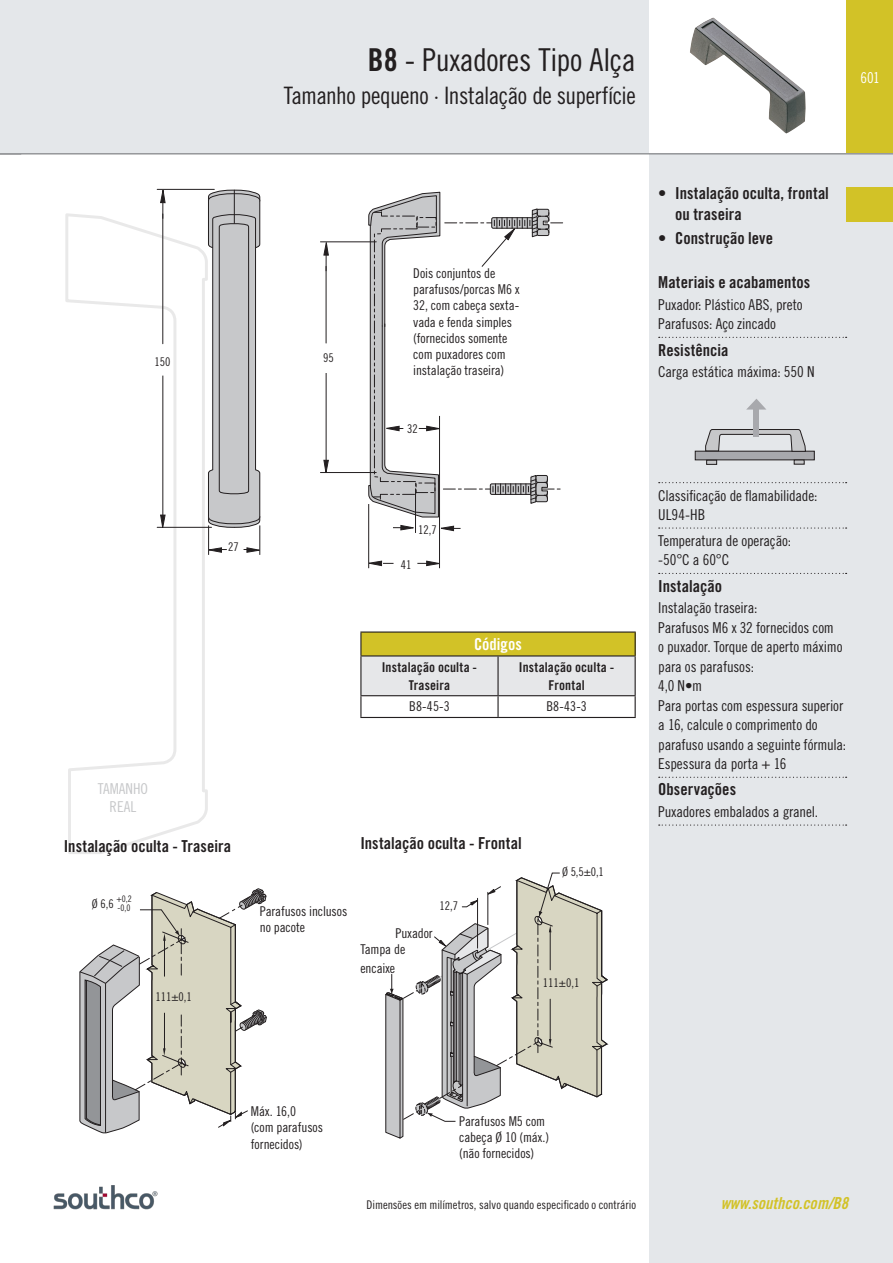
<style>
.page{position:relative;width:893px;height:1263px;background:#fff}
.page>*{position:absolute;margin:0;border:0;box-sizing:border-box;transform-origin:0 0}
.t1{font:31.5px "Trade Gothic LT Std Cn 18";letter-spacing:-.01em;color:#231f20}
.t2{font:24px "Trade Gothic LT Std Cn 18";letter-spacing:-.02em;color:#231f20}
.t3{font:16.5px/21px "Trade Gothic LT Std Bd Cn 20";letter-spacing:.005em;color:#231f20}
.t4{font:16.5px "Trade Gothic LT Std Bd Cn 20 Obl";color:#d2c227}
.t5{font:16.5px "Trade Gothic LT Std Bd Cn 20";color:#fff}
.t6{font:15px/19.5px "Trade Gothic LT Std Cn 18";letter-spacing:-.01em;color:#231f20}
.t7{font:15px/18px "Trade Gothic LT Std Cn 18";color:#c7c8ca;text-align:center}
.t8{font:15px "Trade Gothic LT Std Cn 18";color:#fff}
.t9{font:13.5px/16.2px "Trade Gothic LT Std Cn 18";letter-spacing:-.005em;color:#231f20}
.t10{font:13.5px/18px "Trade Gothic LT Std Bd Cn 20";letter-spacing:.01em;color:#231f20;text-align:center}
.t11{font:12px "Trade Gothic LT Std Cn 18";color:#231f20}
.t12{font:9px/9px "Trade Gothic LT Std Cn 18";color:#231f20}
.s1{font-family:"Trade Gothic LT Std Bd Cn 20"}
</style>
<div class="page">
<div style="left:847px;top:0;width:46px;height:154px;background:#d2c227"></div>
<div style="left:0;top:0;width:649px;height:154px;background:#e4e7ea"></div>
<img style="left:53px;top:1185px;width:105px;height:25px">
<div style="left:649px;top:154px;width:244px;height:1109px;background:#e4e7ea"></div>
<hr style="left:0;top:153px;width:893px;height:1px;background:#787a7d">
<div style="left:847px;top:188px;width:46px;height:34px;background:#d2c227"></div>
<svg style="left:65px;top:213px;width:143px;height:641px"></svg>
<img style="left:690px;top:18px;width:116px;height:115px">
<svg style="left:208px;top:189px;width:53px;height:339px;background:#bfbfc1"></svg>
<hr style="left:157px;top:189px;width:57px;height:1px;background:#231f20">
<hr style="left:157px;top:527px;width:55px;height:1px;background:#231f20">
<hr style="left:162px;top:214px;width:1px;height:130px;background:#231f20">
<svg style="left:160px;top:189px;width:6px;height:30px"></svg>
<svg style="left:160px;top:514px;width:6px;height:14px"></svg>
<hr style="left:162px;top:376px;width:1px;height:140px;background:#231f20">
<hr style="left:326px;top:266px;width:1px;height:77px;background:#231f20">
<svg style="left:323px;top:242px;width:6px;height:29px"></svg>
<svg style="left:323px;top:459px;width:6px;height:13px"></svg>
<hr style="left:326px;top:373px;width:1px;height:89px;background:#231f20">
<hr style="left:208px;top:525px;width:1px;height:30px;background:#231f20">
<hr style="left:259px;top:525px;width:1px;height:30px;background:#231f20">
<hr style="left:368px;top:504px;width:1px;height:64px;background:#231f20">
<hr style="left:439px;top:416px;width:1px;height:152px;background:#231f20">
<svg style="left:368px;top:560px;width:26px;height:6px"></svg>
<svg style="left:417px;top:560px;width:22px;height:6px"></svg>
<svg style="left:208px;top:547px;width:19px;height:6px"></svg>
<svg style="left:244px;top:547px;width:16px;height:6px"></svg>
<hr style="left:320px;top:241px;width:56px;height:1px;background:#231f20">
<hr style="left:320px;top:472px;width:56px;height:1px;background:#231f20">
<svg style="left:368px;top:191px;width:195px;height:327px"></svg>
<hr style="left:415px;top:489px;width:1px;height:44px;background:#231f20">
<svg style="left:440px;top:525px;width:21px;height:7px"></svg>
<svg style="left:393px;top:524px;width:21px;height:7px"></svg>
<svg style="left:79px;top:888px;width:188px;height:246px"></svg>
<svg style="left:385px;top:872px;width:224px;height:267px"></svg>
<div style="left:695px;top:451px;width:119px;height:9px;background:#a8a9ad"></div>
<div style="left:695px;top:451px;width:120px;height:9px;border:1px solid #231f20"></div>
<hr style="left:707px;top:460px;width:10px;height:4px;background:#c7c8ca">
<div style="left:706px;top:460px;width:11px;height:5px;border:1px solid #231f20"></div>
<svg style="left:705px;top:399px;width:101px;height:53px"></svg>
<svg style="left:659px;top:337px;width:188px;height:1px"></svg>
<svg style="left:659px;top:482px;width:188px;height:1px"></svg>
<svg style="left:659px;top:527px;width:188px;height:2px"></svg>
<svg style="left:659px;top:573px;width:188px;height:1px"></svg>
<svg style="left:659px;top:777px;width:188px;height:1px"></svg>
<svg style="left:659px;top:824px;width:188px;height:2px"></svg>
<hr style="left:360px;top:631px;width:138px;height:2px;background:#231f20">
<hr style="left:498px;top:631px;width:138px;height:2px;background:#231f20">
<svg style="left:360px;top:633px;width:276px;height:84px"></svg>
<hr style="left:360px;top:717px;width:138px;height:1px;background:#231f20">
<hr style="left:498px;top:717px;width:138px;height:1px;background:#231f20">
<p class="t1" style="left:368px;top:41px;width:269px"><span class="s1">B8</span> - Puxadores Tipo Alça</p>
<p class="t2" style="left:284px;top:82px;width:354px">Tamanho pequeno · Instalação de superfície</p>
<p class="t8" style="left:860px;top:68px;width:21px">601</p>
<p class="t11" style="left:155px;top:354px;width:17px">150</p>
<p class="t11" style="left:228px;top:540px;width:12px">27</p>
<p class="t7" style="left:98px;top:780px;width:52px">TAMANHO<br>REAL</p>
<p class="t11" style="left:323px;top:350px;width:12px">95</p>
<p class="t9" style="left:413px;top:265px;width:108px">Dois conjuntos de parafusos/porcas M6 x<br>32, com cabeça sexta&shy;vada e fenda simples (fornecidos somente com puxadores com instalação traseira)</p>
<p class="t11" style="left:407px;top:421px;width:12px">32</p>
<p class="t11" style="left:418px;top:523px;width:20px">12,7</p>
<p class="t11" style="left:401px;top:557px;width:12px">41</p>
<p class="t5" style="left:474px;top:634px;width:49px">Códigos</p>
<p class="t10" style="left:382px;top:658px;width:97px">Instalação oculta -<br>Traseira</p>
<p class="t10" style="left:519px;top:658px;width:97px">Instalação oculta -<br>Frontal</p>
<p class="t9" style="left:409px;top:698px;width:42px">B8-45-3</p>
<p class="t9" style="left:546px;top:698px;width:42px">B8-43-3</p>
<p class="t3" style="left:64px;top:836px;width:169px">Instalação oculta - Traseira</p>
<p class="t3" style="left:360px;top:832px;width:163px">Instalação oculta - Frontal</p>
<p class="t12" style="left:116px;top:894px;width:17px">+0,2 -0,0</p>
<p class="t12" style="left:123px;top:896px;width:17px">+0,2 -0,0</p>
<p class="t11" style="left:92px;top:896px;width:23px">Ø 6,6</p>
<p class="t11" style="left:433px;top:897px;width:20px">12,7</p>
<p class="t11" style="left:98px;top:898px;width:23px">Ø 6,6</p>
<p class="t11" style="left:439px;top:899px;width:20px">12,7</p>
<p class="t9" style="left:260px;top:903px;width:89px">Parafusos inclusos no pacote</p>
<p class="t9" style="left:395px;top:925px;width:39px">Puxador</p>
<p class="t11" style="left:155px;top:989px;width:38px">111±0,1</p>
<p class="t11" style="left:162px;top:991px;width:38px">111±0,1</p>
<p class="t9" style="left:360px;top:941px;width:46px">Tampa de</p>
<p class="t9" style="left:360px;top:959px;width:36px">encaixe</p>
<p class="t11" style="left:555px;top:862px;width:43px">Ø 5,5±0,1</p>
<p class="t11" style="left:562px;top:864px;width:43px">Ø 5,5±0,1</p>
<p class="t11" style="left:536px;top:974px;width:38px">111±0,1</p>
<p class="t11" style="left:543px;top:975px;width:38px">111±0,1</p>
<p class="t3" style="left:675px;top:182px;width:155px;text-indent:-17px">• Instalação oculta, frontal ou traseira</p>
<p class="t3" style="left:658px;top:228px;width:116px">• Construção leve</p>
<p class="t3" style="left:658px;top:272px;width:154px">Materiais e acabamentos</p>
<p class="t6" style="left:658px;top:295px;width:146px">Puxador: Plástico ABS, preto<br>Parafusos: Aço zincado</p>
<p class="t3" style="left:658px;top:339px;width:72px">Resistência</p>
<p class="t6" style="left:658px;top:362px;width:158px">Carga estática máxima: 550 N</p>
<p class="t6" style="left:658px;top:485px;width:161px">Classificação de flamabilidade:<br>UL94-HB</p>
<p class="t6" style="left:658px;top:531px;width:134px">Temperatura de operação: -50°C a 60°C</p>
<p class="t3" style="left:658px;top:575px;width:65px">Instalação</p>
<p class="t6" style="left:658px;top:598px;width:189px">Instalação traseira:<br>Parafusos M6 x 32 fornecidos com<br>o puxador. Torque de aperto máximo para os parafusos:<br>4,0 N•m<br>Para portas com espessura superior a 16, calcule o comprimento do parafuso usando a seguinte fórmula:<br>Espessura da porta + 16</p>
<p class="t3" style="left:658px;top:779px;width:79px">Observações</p>
<p class="t6" style="left:658px;top:802px;width:161px">Puxadores embalados a granel.</p>
<p class="t9" style="left:251px;top:1103px;width:74px">Máx. 16,0<br>(com parafusos fornecidos)</p>
<p class="t9" style="left:459px;top:1112px;width:91px">Parafusos M5 com cabeça Ø 10 (máx.) (não fornecidos)</p>
<p class="t11" style="left:367px;top:1197px;width:271px">Dimensões em milímetros, salvo quando especificado o contrário</p>
<p class="t4" style="left:721px;top:1193px;width:129px">www.southco.com/B8</p>
</div>
